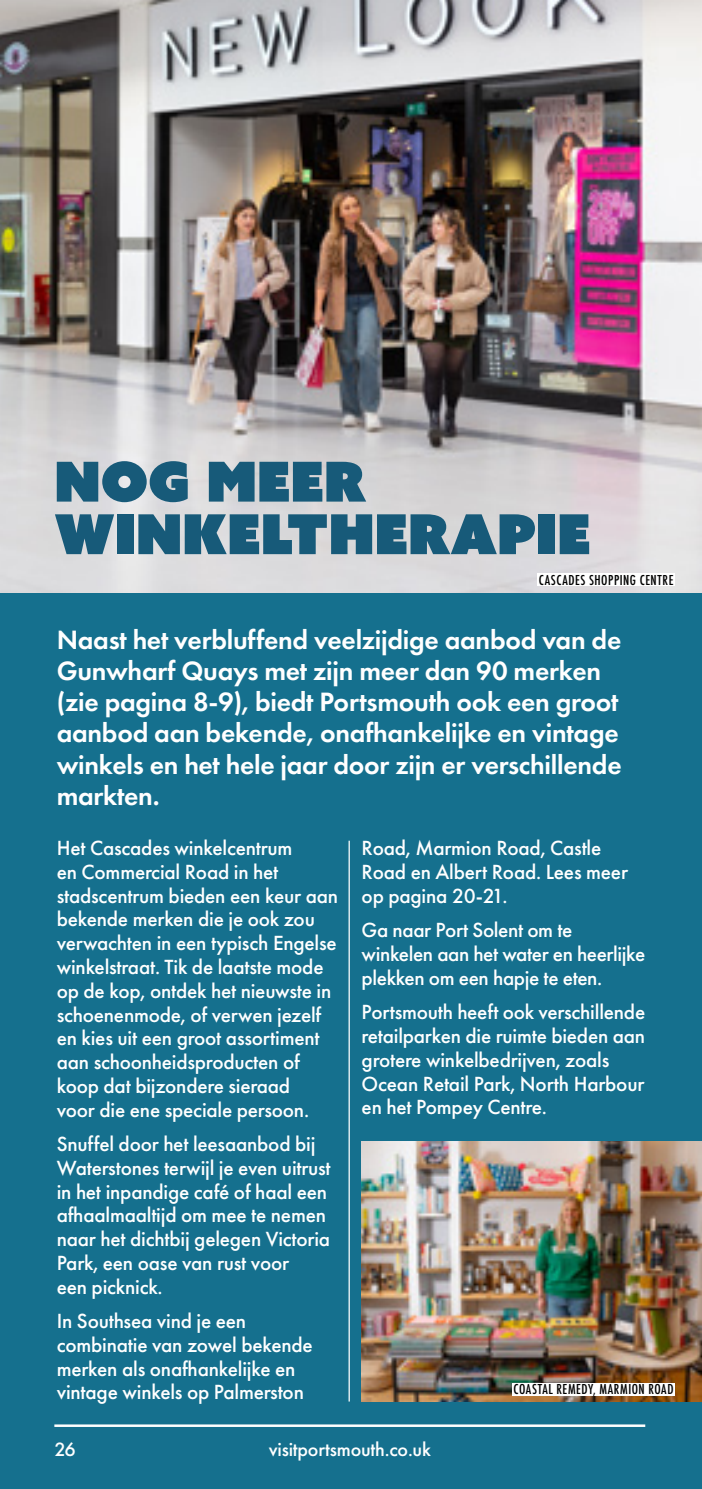
<style>
.page{position:relative;width:702px;height:1489px;background:#fff}
.page>*{position:absolute;margin:0;border:0;box-sizing:border-box;transform-origin:0 0}
.t1{font:55px/52.5px "Azo Sans Uber";color:#175a79}
.t2{font:600 27.5px/31.2px "Futura PT";letter-spacing:-.01em;color:#fff}
.t3{font:500 21.25px/23.8px "Futura PT";letter-spacing:-.01em;color:#fff}
.t4{font:500 20px "Futura PT";letter-spacing:-.01em;color:#fff}
.t5{font:500 15px "Futura PT Cond";letter-spacing:.035em;color:#000}
</style>
<div class="page">
<div style="left:0;top:0;width:702px;height:1488px;background:#15708e"></div>
<img style="left:361px;top:1141px;width:341px;height:260px">
<img style="left:0;top:0;width:702px;height:592px">
<hr style="left:348px;top:840px;width:2px;height:561px;background:#fff">
<div style="left:512px;top:1382px;width:163px;height:13px;background:#fff"></div>
<div style="left:537px;top:573px;width:138px;height:13px;background:#fff"></div>
<hr style="left:54px;top:1424px;width:591px;height:2px;background:#fff">
<h2 class="t1" style="left:54px;top:455px;width:538px">NOG MEER<br>WINKELTHERAPIE</h2>
<p class="t5" style="left:539px;top:571px;width:136px">CASCADES SHOPPING CENTRE</p>
<p class="t2" style="left:57px;top:623px;width:566px">Naast het verbluffend veelzijdige aanbod van de Gunwharf Quays met zijn meer dan 90 merken (zie pagina 8-9), biedt Portsmouth ook een groot aanbod aan bekende, onafhankelijke en vintage winkels en het hele jaar door zijn er verschillende markten.</p>
<p class="t3" style="left:57px;top:836px;width:283px">Het Cascades winkelcentrum<br>en Commercial Road in het stadscentrum bieden een keur aan bekende merken die je ook zou verwachten in een typisch Engelse winkelstraat. Tik de laatste mode op de kop, ontdek het nieuwste in schoenenmode, of verwen jezelf en kies uit een groot assortiment aan schoonheidsproducten of koop dat bijzondere sieraad<br>voor die ene speciale persoon.</p>
<p class="t3" style="left:57px;top:1131px;width:275px">Snuffel door het leesaanbod bij<br>Waterstones terwijl je even uitrust in het inpandige café of haal een afhaalmaaltijd om mee te nemen naar het dichtbij gelegen Victoria<br>Park, een oase van rust voor<br>een picknick.</p>
<p class="t3" style="left:57px;top:1308px;width:258px">In Southsea vind je een combinatie van zowel bekende merken als onafhankelijke en vintage winkels op Palmerston</p>
<p class="t3" style="left:361px;top:836px;width:268px">Road, Marmion Road, Castle<br>Road en Albert Road. Lees meer op pagina 20-21.</p>
<p class="t3" style="left:361px;top:918px;width:285px">Ga naar Port Solent om te winkelen aan het water en heerlijke plekken om een hapje te eten.</p>
<p class="t3" style="left:361px;top:1000px;width:285px">Portsmouth heeft ook verschillende retailparken die ruimte bieden aan grotere winkelbedrijven, zoals<br>Ocean Retail Park, North Harbour en het Pompey Centre.</p>
<p class="t5" style="left:513px;top:1380px;width:161px">COASTAL REMEDY, MARMION ROAD</p>
<p class="t4" style="left:54px;top:1437px;width:23px">26</p>
<p class="t4" style="left:269px;top:1437px;width:164px">visitportsmouth.co.uk</p>
</div>
